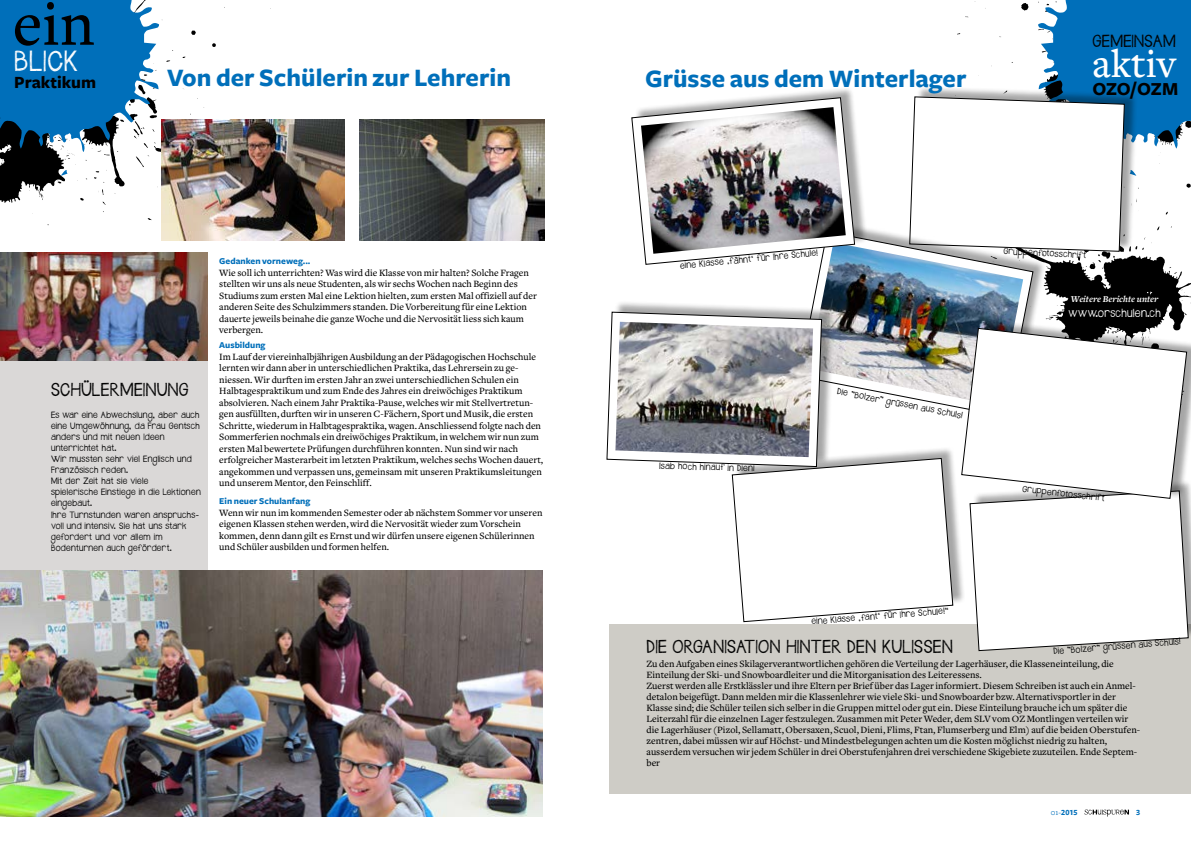
<style>
.page{position:relative;width:1191px;height:842px;background:#fff}
.page>*{position:absolute;margin:0;border:0;box-sizing:border-box;transform-origin:0 0}
.t1{font:500 64px "Freight Text";color:#000}
.t2{font:500 41px "Freight Text";color:#fff}
.t3{font:700 26px "Freight Sans";color:#006fba}
.t4{font:23.3px "Janda Safeand Sound";color:#fff}
.t5{font:700 19.1px "Freight Sans";letter-spacing:-.025em;color:#000}
.t6{font:700 17.8px "Freight Sans";color:#000}
.t7{font:15px "Janda Safeand Sound";letter-spacing:.02em;color:#000}
.t8{font:14px "Janda Safeand Sound";letter-spacing:.015em;color:#000}
.t9{font:500 10px/11.5px "Freight Text";color:#000}
.t10{font:700 9.3px "Freight Sans";color:#006fba}
.t11{font:italic 700 9.3px "Freight Text";color:#fff}
.t12{font:9.3px "Janda Safeand Sound";letter-spacing:.035em;color:#fff}
.t13{font:8.2px "Freight Sans Bold SC";color:#006fba}
.t14{font:7.3px/11.1px "Janda Safeand Sound";letter-spacing:.04em;color:#000}
.s1{font-family:"Freight Text"}
</style>
<div class="page">
<svg style="left:1084px;top:809px;width:45px;height:8px"></svg>
<svg style="left:1046px;top:252px;width:145px;height:66px;fill:#000"></svg>
<div style="left:0;top:360px;width:208px;height:211px;background:#dad8d7"></div>
<div style="left:609px;top:624px;width:582px;height:169px;background:#ceccc6"></div>
<div style="left:734px;top:447px;width:231px;height:174px;background:#000;opacity:.35"></div>
<svg style="left:910px;top:0;width:281px;height:252px"></svg>
<div style="left:801px;top:220px;width:245px;height:195px;background:#000;opacity:.35"></div>
<svg style="left:801px;top:231px;width:232px;height:184px"></svg>
<img style="left:809px;top:242px;width:214px;height:164px">
<svg style="left:0;top:195px;width:204px;height:46px"></svg>
<svg style="left:0;top:7px;width:271px;height:188px"></svg>
<svg style="left:0;top:0;width:159px;height:176px"></svg>
<div style="left:609px;top:300px;width:225px;height:165px;background:#000;opacity:.35"></div>
<svg style="left:606px;top:312px;width:347px;height:310px"></svg>
<div style="left:634px;top:86px;width:234px;height:177px;background:#000;opacity:.35"></div>
<svg style="left:631px;top:97px;width:224px;height:168px"></svg>
<div style="left:965px;top:318px;width:226px;height:181px;background:#000;opacity:.35"></div>
<svg style="left:961px;top:328px;width:227px;height:323px"></svg>
<img style="left:0;top:571px;width:542px;height:245px">
<img style="left:360px;top:120px;width:184px;height:120px">
<img style="left:162px;top:119px;width:183px;height:121px">
<img style="left:641px;top:107px;width:204px;height:147px">
<img style="left:615px;top:322px;width:198px;height:135px">
<img style="left:0;top:252px;width:208px;height:108px">
<h1 class="t1" style="left:13px;top:-11px;width:83px">ein</h1>
<h3 class="t4" style="left:14px;top:45px;width:64px">blick</h3>
<h3 class="t6" style="left:14px;top:73px;width:83px">Praktikum</h3>
<h3 class="t3" style="left:645px;top:64px;width:323px">Grüsse aus dem Winterlager</h3>
<h3 class="t3" style="left:167px;top:63px;width:345px">Von der Schülerin zur Lehrerin</h3>
<h3 class="t8" style="left:1092px;top:31px;width:85px">GEMEINSAM</h3>
<h2 class="t2" style="left:1092px;top:41px;width:85px">aktiv</h2>
<h3 class="t5" style="left:1092px;top:78px;width:85px">OZO/OZM</h3>
<h3 class="t7" style="left:51px;top:379px;width:138px">Schülermeinung</h3>
<p class="t14" style="left:51px;top:410px;width:151px">Es war eine Abwechslung, aber auch eine Umgewöhnung, da Frau Gentsch anders und mit neuen Ideen unterrichtet hat.<br>Wir mussten sehr viel Englisch und<br>Französisch reden.<br>Mit der Zeit hat sie viele<br>spielerische Einstiege in die Lektionen eingebaut.<br>Ihre Turnstunden waren anspruchs&shy;voll und intensiv. Sie hat uns stark gefordert und vor allem im<br>Bodenturnen auch gefördert.</p>
<p class="t10" style="left:219px;top:256px;width:93px">Gedanken vorneweg...</p>
<p class="t9" style="left:219px;top:267px;width:319px">Wie soll ich unterrichten? Was wird die Klasse von mir halten? Solche Fragen stellten wir uns als neue Studenten, als wir sechs Wochen nach Beginn des Studiums zum ersten Mal eine Lektion hielten, zum ersten Mal offiziell auf der anderen Seite des Schulzimmers standen. Die Vorbereitung für eine Lektion dauerte jeweils beinahe die ganze Woche und die Nervosität liess sich kaum verbergen.</p>
<p class="t10" style="left:219px;top:340px;width:48px">Ausbildung</p>
<p class="t9" style="left:219px;top:351px;width:325px">Im Lauf der viereinhalbjährigen Ausbildung an der Pädagogischen Hochschule lernten wir dann aber in unterschiedlichen Praktika, das Lehrersein zu ge&shy;niessen. Wir durften im ersten Jahr an zwei unterschiedlichen Schulen ein Halbtagespraktikum und zum Ende des Jahres ein dreiwöchiges Praktikum absolvieren. Nach einem Jahr Praktika-Pause, welches wir mit Stellvertretun&shy;gen ausfüllten, durften wir in unseren C-Fächern, Sport und Musik, die ersten Schritte, wiederum in Halbtagespraktika, wagen. Anschliessend folgte nach den Sommerferien nochmals ein dreiwöchiges Praktikum, in welchem wir nun zum ersten Mal bewertete Prüfungen durchführen konnten. Nun sind wir nach erfolgreicher Masterarbeit im letzten Praktikum, welches sechs Wochen dauert, angekommen und verpassen uns, gemeinsam mit unseren Praktikumsleitungen und unserem Mentor, den Feinschliff.</p>
<p class="t10" style="left:219px;top:496px;width:93px">Ein neuer Schulanfang</p>
<p class="t9" style="left:219px;top:507px;width:325px">Wenn wir nun im kommenden Semester oder ab nächstem Sommer vor unseren eigenen Klassen stehen werden, wird die Nervosität wieder zum Vorschein kommen, denn dann gilt es Ernst und wir dürfen unsere eigenen Schülerinnen und Schüler ausbilden und formen helfen.</p>
<p class="t14" style="left:679px;top:262px;width:140px;rotate:-6deg">eine Klasse ‚fähnt‘ für Ihre Schule!</p>
<p class="t14" style="left:659px;top:461px;width:97px;rotate:2deg">1sab hoch hinauf in Dieni</p>
<p class="t14" style="left:838px;top:387px;width:129px;rotate:11deg">Die "Bolzer" grüssen aus Schuls!</p>
<p class="t14" style="left:1003px;top:246px;width:84px;rotate:3deg">Gruppenfotosschrift</p>
<p class="t11" style="left:1071px;top:294px;width:89px">Weitere Berichte unter</p>
<p class="t12" style="left:1068px;top:306px;width:94px">www.orschulen.ch</p>
<p class="t14" style="left:1023px;top:484px;width:84px;rotate:7deg">Gruppenfotosschrift</p>
<p class="t14" style="left:811px;top:617px;width:139px;rotate:-5deg">eine Klasse ‚fant‘ für Ihre Schule!“</p>
<p class="t14" style="left:1053px;top:647px;width:129px;rotate:-5deg">Die "Bolzer" grüssen aus Schuls!</p>
<h3 class="t7" style="left:646px;top:636px;width:91px">Die Organisat</h3>
<h3 class="t7" style="left:755px;top:636px;width:169px">ion hinter den Kulisse</h3>
<h3 class="t7" style="left:942px;top:636px;width:12px">n</h3>
<p class="t9" style="left:646px;top:658px;width:495px;line-height:11px">Zu den Aufgaben eines Skilagerverantwortlichen gehören die Verteilung der Lagerhäuser, die Klasseneinteilung, die Einteilung der Ski- und Snowboardleiter und die Mitorganisation des Leiteressens.<br>Zuerst werden alle Erstklässler und ihre Eltern per Brief über das Lager informiert. Diesem Schreiben ist auch ein Anmel&shy;detalon beigefügt. Dann melden mir die Klassenlehrer wie viele Ski- und Snowboarder bzw. Alternativsportler in der Klasse sind; die Schüler teilen sich selber in die Gruppen mittel oder gut ein. Diese Einteilung brauche ich um später die Leiterzahl für die einzelnen Lager festzulegen. Zusammen mit Peter Weder, dem SLV vom OZ Montlingen verteilen wir die Lagerhäuser (Pizol, Sellamatt, Obersaxen, Scuol, Dieni, Flims, Ftan, Flumserberg und Elm) auf die beiden Oberstufen&shy;zentren, dabei müssen wir auf Höchst- und Mindestbelegungen achten um die Kosten möglichst niedrig zu halten, ausserdem versuchen wir jedem Schüler in drei Oberstufenjahren drei verschiedene Skigebiete zuzuteilen. Ende Septem&shy;ber</p>
<p class="t13" style="left:1051px;top:807px;width:28px"><span class="s1">01-</span>2015</p>
<p class="t13" style="left:1136px;top:807px;width:6px">3</p>
</div>
